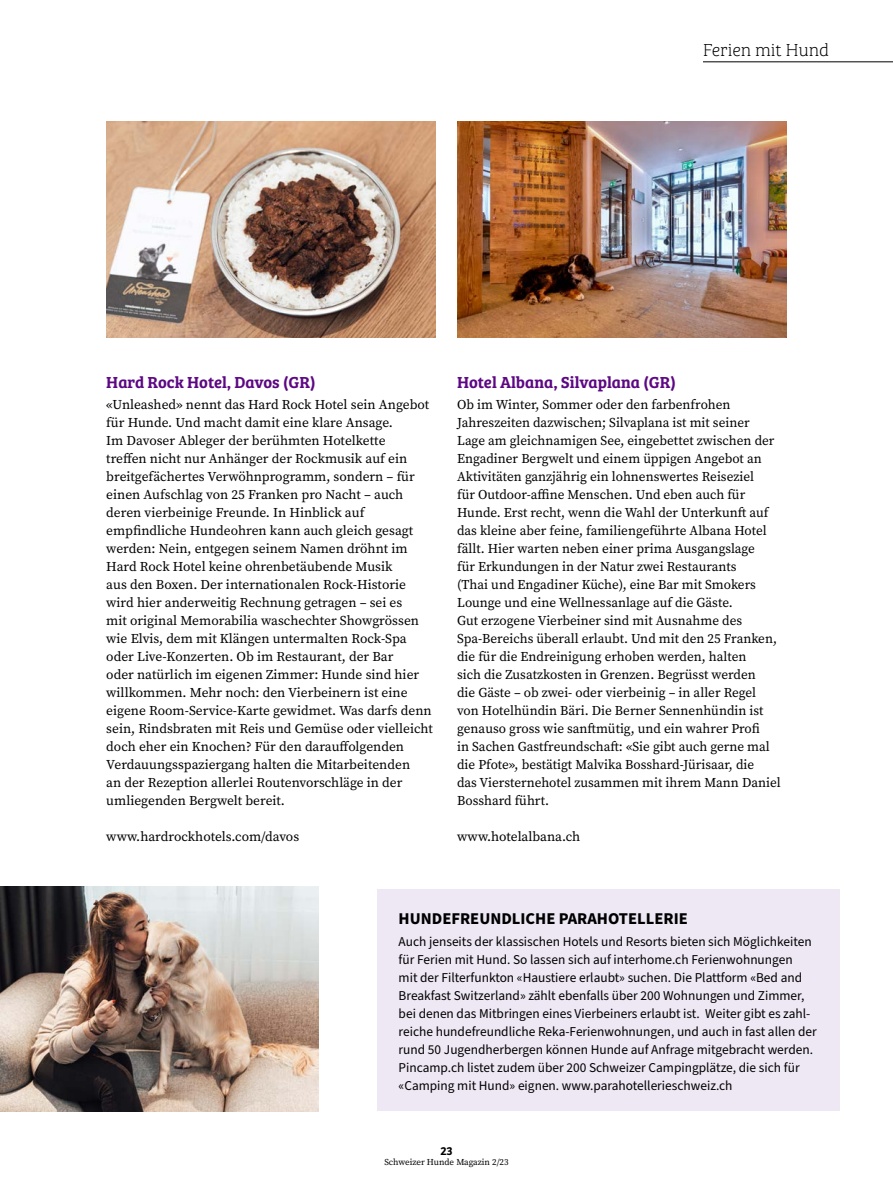
<style>
.page{position:relative;width:893px;height:1191px;background:#fff}
.page>*{position:absolute;margin:0;border:0;box-sizing:border-box;transform-origin:0 0}
.Rubrik_Rechts{font:18px "Bree Serif Th";letter-spacing:-.01em;color:#000}
.Untertitel{font:16.5px "Bree Serif Sb";color:#5d0883}
.Untertitel_Box{font:700 16.5px "Source Sans Pro";color:#000}
.Lauftext_9_12{font:13.5px/18px "Source Serif Pro";color:#000}
.Lauftext_Box_9_12{font:13.5px/18px "Source Sans Pro";color:#000}
.t1{font:600 12px "Bree";color:#000}
.t2{font:9px "Source Serif 4";color:#000}
</style>
<div class="page">
<img style="left:457px;top:121px;width:330px;height:216px">
<img style="left:0;top:886px;width:319px;height:225px">
<img style="left:106px;top:121px;width:330px;height:216px">
<div style="left:377px;top:889px;width:463px;height:222px;background:#eee7f4"></div>
<hr style="left:703px;top:61px;width:190px;height:1px;background:#000">
<p class="Rubrik_Rechts" style="left:703px;top:37px;width:128px">Ferien mit Hund</p>
<p class="Untertitel" style="left:106px;top:370px;width:211px">Hard Rock Hotel, Davos (GR)</p>
<p class="Lauftext_9_12" style="left:106px;top:396px;width:328px">«Unleashed» nennt das Hard Rock Hotel sein Angebot für Hunde. Und macht damit eine klare Ansage.<br>Im Davoser Ableger der berühmten Hotelkette<br>treffen nicht nur Anhänger der Rockmusik auf ein breitgefächertes Verwöhnprogramm, sondern – für einen Aufschlag von 25 Franken pro Nacht – auch deren vierbeinige Freunde. In Hinblick auf empfindliche Hundeohren kann auch gleich gesagt werden: Nein, entgegen seinem Namen dröhnt im Hard Rock Hotel keine ohrenbetäubende Musik<br>aus den Boxen. Der internationalen Rock-Historie wird hier anderweitig Rechnung getragen – sei es<br>mit original Memorabilia waschechter Showgrössen wie Elvis, dem mit Klängen untermalten Rock-Spa oder Live-Konzerten. Ob im Restaurant, der Bar<br>oder natürlich im eigenen Zimmer: Hunde sind hier willkommen. Mehr noch: den Vierbeinern ist eine eigene Room-Service-Karte gewidmet. Was darfs denn sein, Rindsbraten mit Reis und Gemüse oder vielleicht doch eher ein Knochen? Für den darauffolgenden Verdauungsspaziergang halten die Mitarbeitenden<br>an der Rezeption allerlei Routenvorschläge in der umliegenden Bergwelt bereit.</p>
<p class="Lauftext_9_12" style="left:106px;top:828px;width:194px">www.hardrockhotels.com/davos</p>
<p class="Untertitel" style="left:457px;top:370px;width:220px">Hotel Albana, Silvaplana (GR)</p>
<p class="Lauftext_9_12" style="left:457px;top:396px;width:325px">Ob im Winter, Sommer oder den farbenfrohen Jahreszeiten dazwischen; Silvaplana ist mit seiner Lage am gleichnamigen See, eingebettet zwischen der Engadiner Bergwelt und einem üppigen Angebot an Aktivitäten ganzjährig ein lohnenswertes Reiseziel<br>für Outdoor-affine Menschen. Und eben auch für Hunde. Erst recht, wenn die Wahl der Unterkunft auf das kleine aber feine, familiengeführte Albana Hotel fällt. Hier warten neben einer prima Ausgangslage<br>für Erkundungen in der Natur zwei Restaurants<br>(Thai und Engadiner Küche), eine Bar mit Smokers Lounge und eine Wellnessanlage auf die Gäste.<br>Gut erzogene Vierbeiner sind mit Ausnahme des Spa-Bereichs überall erlaubt. Und mit den 25 Franken, die für die Endreinigung erhoben werden, halten<br>sich die Zusatzkosten in Grenzen. Begrüsst werden<br>die Gäste – ob zwei- oder vierbeinig – in aller Regel von Hotelhündin Bäri. Die Berner Sennenhündin ist genauso gross wie sanftmütig, und ein wahrer Profi<br>in Sachen Gastfreundschaft: «Sie gibt auch gerne mal die Pfote», bestätigt Malvika Bosshard-Jürisaar, die<br>das Viersternehotel zusammen mit ihrem Mann Daniel Bosshard führt.</p>
<p class="Lauftext_9_12" style="left:457px;top:828px;width:125px">www.hotelalbana.ch</p>
<p class="Untertitel_Box" style="left:399px;top:907px;width:291px">HUNDEFREUNDLICHE PARAHOTELLERIE</p>
<p class="Lauftext_Box_9_12" style="left:399px;top:932px;width:420px">Auch jenseits der klassischen Hotels und Resorts bieten sich Möglichkeiten für Ferien mit Hund. So lassen sich auf interhome.ch Ferienwohnungen<br>mit der Filterfunkton «Haustiere erlaubt» suchen. Die Plattform «Bed and Breakfast Switzerland» zählt ebenfalls über 200 Wohnungen und Zimmer, bei denen das Mitbringen eines Vierbeiners erlaubt ist. Weiter gibt es zahl&shy;reiche hundefreundliche Reka-Ferienwohnungen, und auch in fast allen der rund 50 Jugendherbergen können Hunde auf Anfrage mitgebracht werden.<br>Pincamp.ch listet zudem über 200 Schweizer Campingplätze, die sich für «Camping mit Hund» eignen. www.parahotellerieschweiz.ch</p>
<p class="t1" style="left:440px;top:1141px;width:14px">23</p>
<p class="t2" style="left:384px;top:1156px;width:126px">Schweizer Hunde Magazin 2/23</p>
</div>
